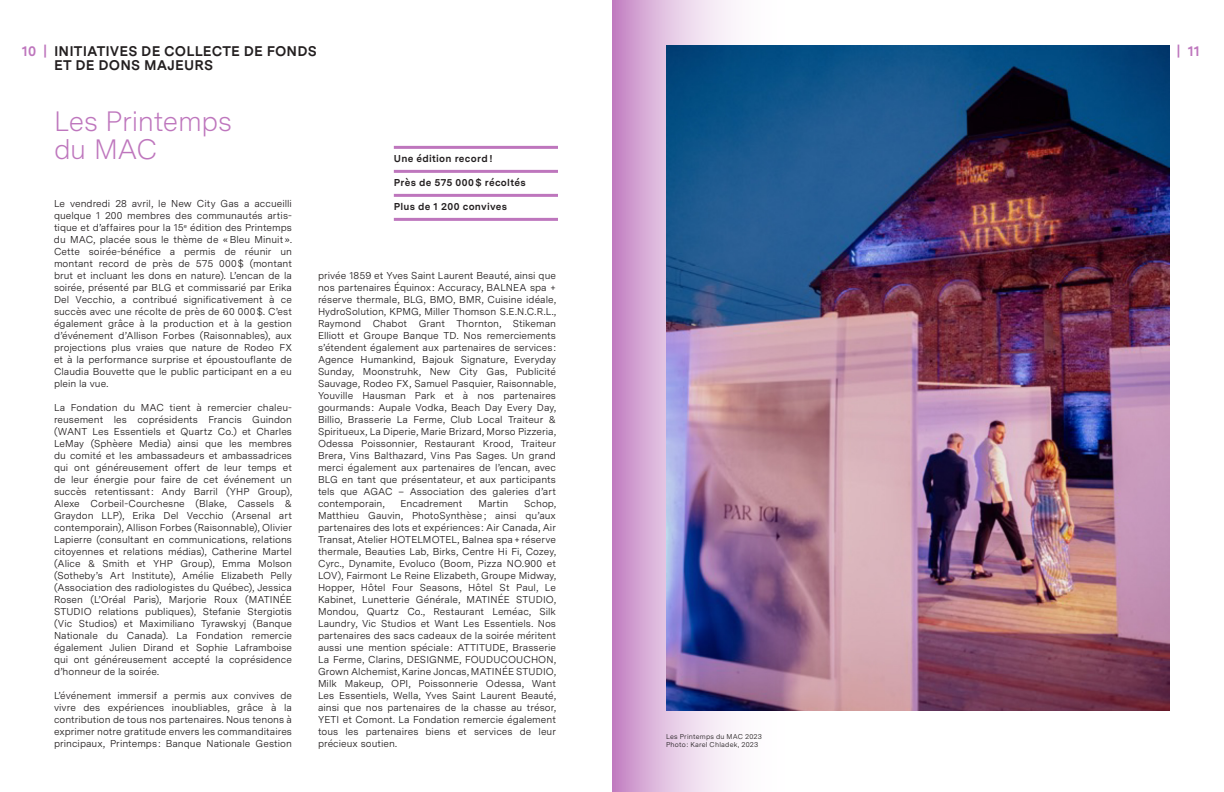
<style>
.page{position:relative;width:1224px;height:792px;background:#fff}
.page>*{position:absolute;margin:0;border:0;box-sizing:border-box;transform-origin:0 0}
.t1{font:300 28px/28px "Messina Sans";letter-spacing:-.015em;color:#be76bd}
.t2{font:700 14px "Messina Sans";letter-spacing:.01em;color:#231f20}
.t3{font:700 14px "Messina Sans";color:#be76bd}
.t4{font:10px/12px "Messina Sans";letter-spacing:.005em;color:#231f20;text-align:justify}
.t5{font:700 10px "Messina Sans";letter-spacing:.025em;color:#231f20}
.t6{font:7px/8px "Messina Sans";letter-spacing:.03em;color:#231f20}
.s1{color:#be76bd}
</style>
<div class="page">
<svg style="left:612px;top:0;width:196px;height:792px"></svg>
<img style="left:666px;top:45px;width:504px;height:665px">
<hr style="left:394px;top:146px;width:164px;height:3px;background:#be76bd">
<hr style="left:394px;top:170px;width:164px;height:3px;background:#be76bd">
<hr style="left:394px;top:194px;width:164px;height:3px;background:#be76bd">
<hr style="left:394px;top:218px;width:164px;height:3px;background:#be76bd">
<h2 class="t2" style="left:22px;top:40px;width:296px"><span class="s1">10 |</span> INITIATIVES DE COLLECTE DE FONDS</h2>
<h2 class="t3" style="left:1177px;top:40px;width:25px">| 11</h2>
<h2 class="t2" style="left:54px;top:54px;width:161px">ET DE DONS MAJEURS</h2>
<h1 class="t1" style="left:54px;top:106px;width:179px">Les Printemps du MAC</h1>
<p class="t4" style="left:54px;top:197px;width:240px">Le vendredi 28 avril, le New City Gas a accueilli quelque 1 200 membres des communautés artis&shy;tique et d’affaires pour la 15<sup>e</sup> édition des Printemps du MAC, placée sous le thème de «Bleu Minuit».<br>Cette soirée-bénéfice a permis de réunir un montant record de près de 575 000$ (montant brut et incluant les dons en nature). L’encan de la soirée, présenté par BLG et commissarié par Erika Del Vecchio, a contribué significativement à ce succès avec une récolte de près de 60 000$. C’est également grâce à la production et à la gestion d’événement d’Allison Forbes (Raisonnables), aux projections plus vraies que nature de Rodeo FX et à la performance surprise et époustouflante de Claudia Bouvette que le public participant en a eu plein la vue.</p>
<p class="t4" style="left:54px;top:401px;width:240px">La Fondation du MAC tient à remercier chaleu&shy;reusement les coprésidents Francis Guindon (WANT Les Essentiels et Quartz Co.) et Charles LeMay (Sphèere Media) ainsi que les membres du comité et les ambassadeurs et ambassadrices qui ont généreusement offert de leur temps et de leur énergie pour faire de cet événement un succès retentissant: Andy Barril (YHP Group), Alexe Corbeil-Courchesne (Blake, Cassels &amp; Graydon LLP), Erika Del Vecchio (Arsenal art contemporain), Allison Forbes (Raisonnable), Olivier Lapierre (consultant en communications, relations citoyennes et relations médias), Catherine Martel (Alice &amp; Smith et YHP Group), Emma Molson (Sotheby’s Art Institute), Amélie Elizabeth Pelly (Association des radiologistes du Québec), Jessica Rosen (L’Oréal Paris), Marjorie Roux (MATINÉE STUDIO relations publiques), Stefanie Stergiotis (Vic Studios) et Maximiliano Tyrawskyj (Banque Nationale du Canada). La Fondation remercie également Julien Dirand et Sophie Laframboise qui ont généreusement accepté la coprésidence d’honneur de la soirée.</p>
<p class="t4" style="left:54px;top:689px;width:240px">L’événement immersif a permis aux convives de vivre des expériences inoubliables, grâce à la contribution de tous nos partenaires. Nous tenons à exprimer notre gratitude envers les commanditaires principaux, Printemps : Banque Nationale Gestion</p>
<p class="t5" style="left:394px;top:151px;width:100px">Une édition record!</p>
<p class="t5" style="left:394px;top:175px;width:133px">Près de 575 000 $ récoltés</p>
<p class="t5" style="left:394px;top:199px;width:115px">Plus de 1 200 convives</p>
<p class="t4" style="left:318px;top:269px;width:240px">privée 1859 et Yves Saint Laurent Beauté, ainsi que nos partenaires Équinox: Accuracy, BALNEA spa + réserve thermale, BLG, BMO, BMR, Cuisine idéale, HydroSolution, KPMG, Miller Thomson S.E.N.C.R.L., Raymond Chabot Grant Thornton, Stikeman Elliott et Groupe Banque TD. Nos remerciements s’étendent également aux partenaires de services :<br>Agence Humankind, Bajouk Signature, Everyday Sunday, Moonstruhk, New City Gas, Publicité Sauvage, Rodeo FX, Samuel Pasquier, Raisonnable, Youville Hausman Park et à nos partenaires gourmands: Aupale Vodka, Beach Day Every Day, Billio, Brasserie La Ferme, Club Local Traiteur &amp; Spiritueux, La Diperie, Marie Brizard, Morso Pizzeria, Odessa Poissonnier, Restaurant Krood, Traiteur Brera, Vins Balthazard, Vins Pas Sages. Un grand merci également aux partenaires de l’encan, avec BLG en tant que présentateur, et aux participants tels que AGAC – Association des galeries d’art contemporain,</p>
<p class="t4" style="left:318px;top:497px;width:240px;text-indent:206px">Schop, Matthieu Gauvin, PhotoSynthèse; ainsi qu’aux partenaires des lots et expériences: Air Canada, Air Transat, Atelier HOTELMOTEL, Balnea spa+réserve thermale, Beauties Lab, Birks, Centre Hi Fi, Cozey, Cyrc., Dynamite, Evoluco (Boom, Pizza NO.900 et LOV), Fairmont Le Reine Elizabeth, Groupe Midway, Hopper, Hôtel Four Seasons, Hôtel St Paul, Le Kabinet, Lunetterie Générale, MATINÉE STUDIO, Mondou, Quartz Co., Restaurant Leméac, Silk Laundry, Vic Studios et Want Les Essentiels. Nos partenaires des sacs cadeaux de la soirée méritent aussi une mention spéciale: ATTITUDE, Brasserie La Ferme, Clarins, DESIGNME, FOUDUCOUCHON, Grown Alchemist, Karine Joncas, MATINÉE STUDIO, Milk Makeup, OPI, Poissonnerie Odessa, Want Les Essentiels, Wella, Yves Saint Laurent Beauté, ainsi que nos partenaires de la chasse au trésor, YETI et Comont. La Fondation remercie également tous les partenaires biens et services de leur précieux soutien.</p>
<p class="t4" style="left:401px;top:497px;width:63px">Encadrement</p>
<p class="t4" style="left:478px;top:497px;width:31px">Martin</p>
<p class="t6" style="left:666px;top:732px;width:97px">Les Printemps du MAC 2023<br>Photo: Karel Chladek, 2023</p>
</div>
